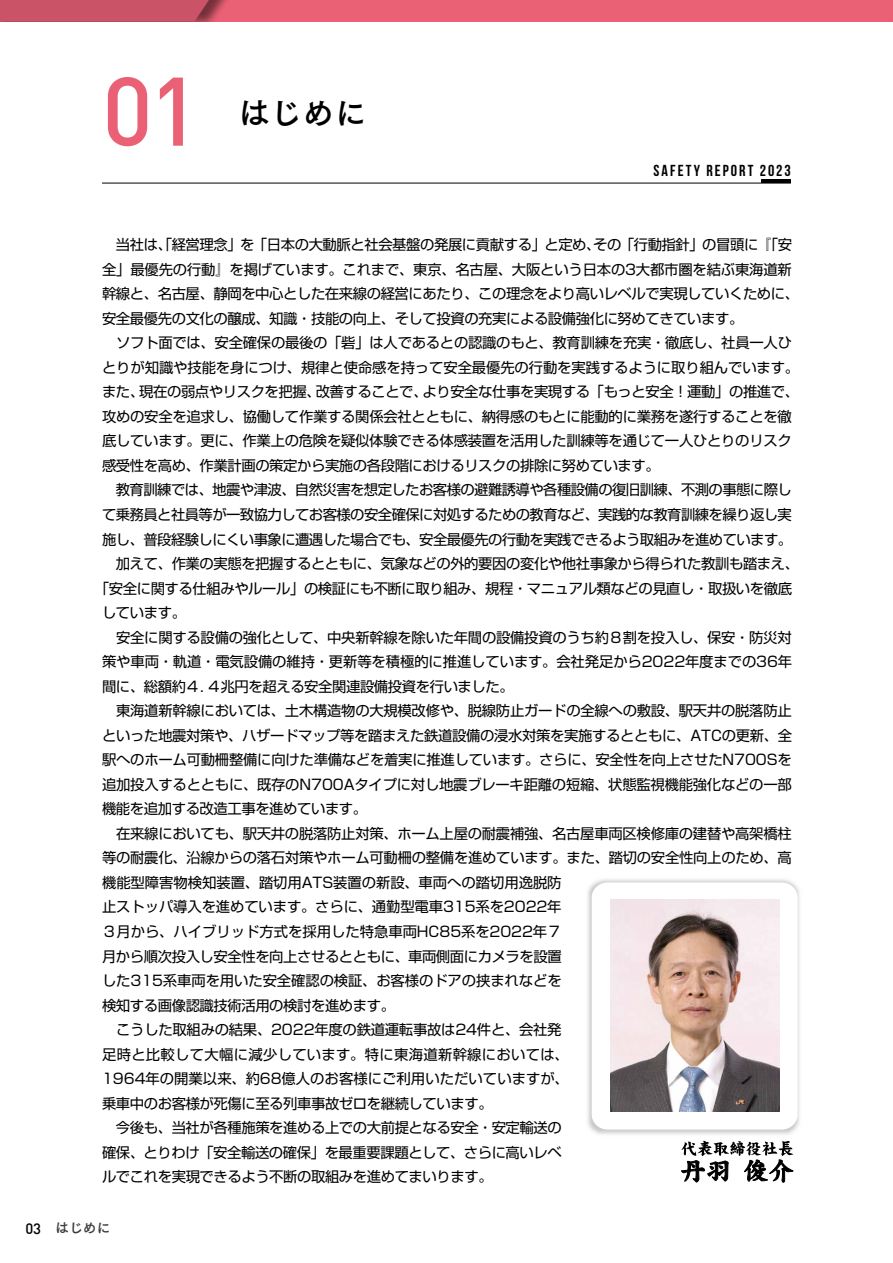
<style>
.page{position:relative;width:893px;height:1263px;background:#fff}
.page>*{position:absolute;margin:0;border:0;box-sizing:border-box;transform-origin:0 0}
.t1{font:500 95.7px "DIN";color:#ea6176}
.t2{font:31.95px "Tsuku Go Pro B";color:#000}
.t3{font:700 15.9px "Bebas Neue";letter-spacing:.13em;color:#000}
.t4{font:14.4px "Shin Go Pro";letter-spacing:-.02em;color:#000}
.t5{font:14.4px "Shin Go Pro";letter-spacing:-.04em;color:#000}
.t6{font:14.4px "Shin Go Pro";color:#000}
.t7{font:14.4px "Shin Go Pro";letter-spacing:.005em;color:#000}
.t8{font:14.4px "Shin Go Pro";letter-spacing:.02em;color:#000}
.t9{font:13.8px "Tsuku Go Pro B";color:#3e3a39}
.s1{font-family:"DIN";font-weight:500;font-size:14.85px;color:#000}
</style>
<div class="page">
<img style="left:587px;top:879px;width:213px;height:256px">
<div style="left:592px;top:882px;width:206px;height:247px;background:#fff;border-radius:15px"></div>
<img style="left:610px;top:899px;width:169px;height:213px">
<svg style="left:681px;top:1141px;width:113px;height:42px"></svg>
<div style="left:0;top:0;width:893px;height:21px;background:#ea6176"></div>
<div style="left:0;top:0;width:237px;height:21px;background:#000;opacity:.5"></div>
<div style="left:0;top:0;width:217px;height:21px;background:#cb5367"></div>
<hr style="left:761px;top:179px;width:30px;height:4px;background:#000">
<hr style="left:102px;top:183px;width:689px;height:1px;background:#000">
<h1 class="t1" style="left:102px;top:50px;width:99px">01</h1>
<h2 class="t2" style="left:238px;top:85px;width:130px">はじめに</h2>
<p class="t3" style="left:654px;top:161px;width:139px">SAFETY REPORT 2023</p>
<p class="t4" style="left:102px;top:233px;width:691px">　当社は、「経営理念」を「日本の大動脈と社会基盤の発展に貢献する」と定め、その「行動指針」の冒頭に『「安</p>
<p class="t4" style="left:102px;top:257px;width:691px">全」最優先の行動』を掲げています。これまで、東京、名古屋、大阪という日本の3大都市圏を結ぶ東海道新</p>
<p class="t4" style="left:102px;top:282px;width:699px">幹線と、名古屋、静岡を中心とした在来線の経営にあたり、この理念をより高いレベルで実現していくために、</p>
<p class="t4" style="left:102px;top:306px;width:643px">安全最優先の文化の醸成、知識・技能の向上、そして投資の充実による設備強化に努めてきています。</p>
<p class="t4" style="left:102px;top:331px;width:691px">　ソフト面では、安全確保の最後の「砦」は人であるとの認識のもと、教育訓練を充実・徹底し、社員一人ひ</p>
<p class="t4" style="left:102px;top:356px;width:699px">とりが知識や技能を身につけ、規律と使命感を持って安全最優先の行動を実践するように取り組んでいます。</p>
<p class="t4" style="left:102px;top:380px;width:699px">また、現在の弱点やリスクを把握、改善することで、より安全な仕事を実現する「もっと安全！運動」の推進で、</p>
<p class="t4" style="left:102px;top:405px;width:691px">攻めの安全を追求し、協働して作業する関係会社とともに、納得感のもとに能動的に業務を遂行することを徹</p>
<p class="t4" style="left:102px;top:429px;width:691px">底しています。更に、作業上の危険を疑似体験できる体感装置を活用した訓練等を通じて一人ひとりのリスク</p>
<p class="t4" style="left:102px;top:454px;width:559px">感受性を高め、作業計画の策定から実施の各段階におけるリスクの排除に努めています。</p>
<p class="t5" style="left:102px;top:478px;width:691px">　教育訓練では、地震や津波、自然災害を想定したお客様の避難誘導や各種設備の復旧訓練、不測の事態に際し</p>
<p class="t5" style="left:102px;top:503px;width:691px">て乗務員と社員等が一致協力してお客様の安全確保に対処するための教育など、実践的な教育訓練を繰り返し実</p>
<p class="t5" style="left:102px;top:527px;width:692px">施し、普段経験しにくい事象に遭遇した場合でも、安全最優先の行動を実践できるよう取組みを進めています。</p>
<p class="t4" style="left:102px;top:552px;width:699px">　加えて、作業の実態を把握するとともに、気象などの外的要因の変化や他社事象から得られた教訓も踏まえ、</p>
<p class="t4" style="left:95px;top:576px;width:699px">「安全に関する仕組みやルール」の検証にも不断に取り組み、規程・マニュアル類などの見直し・取扱いを徹底</p>
<p class="t4" style="left:102px;top:601px;width:86px">しています。</p>
<p class="t4" style="left:102px;top:625px;width:691px">　安全に関する設備の強化として、中央新幹線を除いた年間の設備投資のうち約８割を投入し、保安・防災対</p>
<p class="t4" style="left:102px;top:650px;width:691px">策や車両・軌道・電気設備の維持・更新等を積極的に推進しています。会社発足から2022年度までの36年</p>
<p class="t4" style="left:102px;top:674px;width:413px">間に、総額約４．４兆円を超える安全関連設備投資を行いました。</p>
<p class="t4" style="left:102px;top:699px;width:691px">　東海道新幹線においては、土木構造物の大規模改修や、脱線防止ガードの全線への敷設、駅天井の脱落防止</p>
<p class="t4" style="left:102px;top:723px;width:691px">といった地震対策や、ハザードマップ等を踏まえた鉄道設備の浸水対策を実施するとともに、ATCの更新、全</p>
<p class="t4" style="left:102px;top:748px;width:691px">駅へのホーム可動柵整備に向けた準備などを着実に推進しています。さらに、安全性を向上させたN700Sを</p>
<p class="t4" style="left:102px;top:772px;width:691px">追加投入するとともに、既存のN700Aタイプに対し地震ブレーキ距離の短縮、状態監視機能強化などの一部</p>
<p class="t4" style="left:102px;top:797px;width:267px">機能を追加する改造工事を進めています。</p>
<p class="t4" style="left:102px;top:821px;width:691px">　在来線においても、駅天井の脱落防止対策、ホーム上屋の耐震補強、名古屋車両区検修庫の建替や高架橋柱</p>
<p class="t4" style="left:102px;top:846px;width:691px">等の耐震化、沿線からの落石対策やホーム可動柵の整備を進めています。また、踏切の安全性向上のため、高</p>
<p class="t4" style="left:102px;top:871px;width:461px">機能型障害物検知装置、踏切用ATS装置の新設、車両への踏切用逸脱防</p>
<p class="t4" style="left:102px;top:895px;width:461px">止ストッパ導入を進めています。さらに、通勤型電車315系を2022年</p>
<p class="t6" style="left:102px;top:920px;width:461px">３月から、ハイブリッド方式を採用した特急車両HC85系を2022年７</p>
<p class="t4" style="left:102px;top:944px;width:461px">月から順次投入し安全性を向上させるとともに、車両側面にカメラを設置</p>
<p class="t4" style="left:102px;top:969px;width:461px">した315系車両を用いた安全確認の検証、お客様のドアの挟まれなどを</p>
<p class="t4" style="left:102px;top:993px;width:295px">検知する画像認識技術活用の検討を進めます。</p>
<p class="t4" style="left:102px;top:1018px;width:461px">　こうした取組みの結果、2022年度の鉄道運転事故は24件と、会社発</p>
<p class="t8" style="left:102px;top:1042px;width:468px">足時と比較して大幅に減少しています。特に東海道新幹線においては、</p>
<p class="t7" style="left:102px;top:1067px;width:468px">1964年の開業以来、約68億人のお客様にご利用いただいていますが、</p>
<p class="t4" style="left:102px;top:1091px;width:392px">乗車中のお客様が死傷に至る列車事故ゼロを継続しています。</p>
<p class="t4" style="left:102px;top:1116px;width:461px">　今後も、当社が各種施策を進める上での大前提となる安全・安定輸送の</p>
<p class="t4" style="left:102px;top:1140px;width:461px">確保、とりわけ「安全輸送の確保」を最重要課題として、さらに高いレベ</p>
<p class="t4" style="left:102px;top:1165px;width:392px">ルでこれを実現できるよう不断の取組みを進めてまいります。</p>
<p class="t9" style="left:25px;top:1216px;width:87px"><span class="s1">03</span> はじめに</p>
</div>
